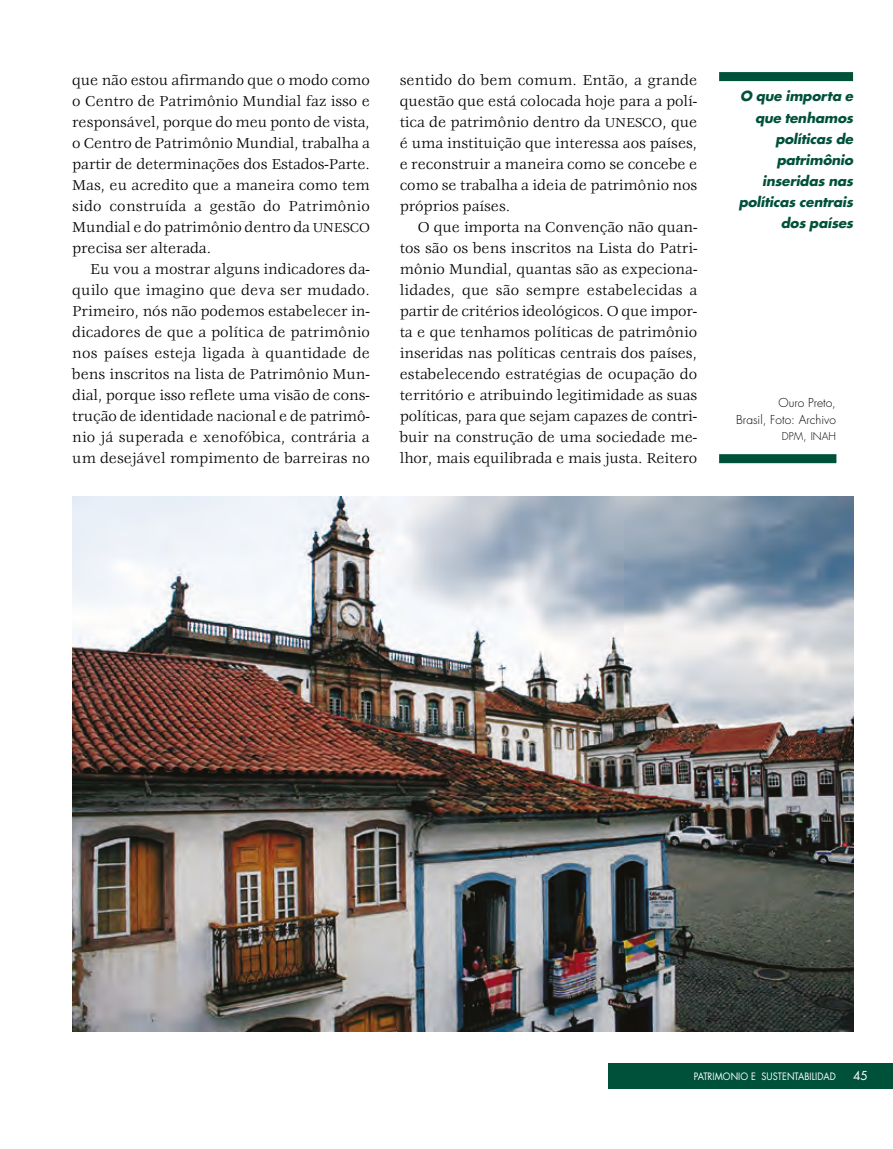
<style>
.page{position:relative;width:893px;height:1149px;background:#fff}
.page>*{position:absolute;margin:0;border:0;box-sizing:border-box;transform-origin:0 0}
.t1{font:15.75px/21px "Veljovic";color:#000;text-align:justify}
.t2{font:italic 700 13.5px/21.1px "Futura";letter-spacing:-.01em;color:#00513a;text-align:right}
.t3{font:300 12px/16.5px "Futura";color:#000;text-align:right}
.t4{font:12px "Futura";color:#fff}
.t5{font:300 10.5px "Futura";color:#000}
.t6{font:9.9px "Futura";letter-spacing:.005em;color:#fff;scale:.91 1}
.s1{font-size:14.25px}
.s2{font-size:12px}
</style>
<div class="page">
<div style="left:608px;top:1063px;width:285px;height:25px;background:#00513a"></div>
<img style="left:73px;top:496px;width:780px;height:534px">
<div style="left:719px;top:454px;width:117px;height:9px;background:#00513a"></div>
<div style="left:719px;top:72px;width:134px;height:9px;background:#00513a"></div>
<p class="t1" style="left:72px;top:70px;width:299px">que não estou afirmando que o modo como o Centro de Patrimônio Mundial faz isso e responsável, porque do meu ponto de vista, o Centro de Patrimônio Mundial, trabalha a partir de determinações dos Estados-Parte.<br>Mas, eu acredito que a maneira como tem sido construída a gestão do Patrimônio Mundial e do patrimônio dentro da <span class="s1">UNESCO </span>precisa ser alterada.</p>
<p class="t1" style="left:72px;top:259px;width:299px;text-indent:18px">Eu vou a mostrar alguns indicadores da&shy;quilo que imagino que deva ser mudado.<br>Primeiro, nós não podemos estabelecer in&shy;dicadores de que a política de patrimônio nos países esteja ligada à quantidade de bens inscritos na lista de Patrimônio Mun&shy;dial, porque isso reflete uma visão de cons&shy;trução de identidade nacional e de patrimô&shy;nio já superada e xenofóbica, contrária a um desejável rompimento de barreiras no</p>
<p class="t1" style="left:400px;top:70px;width:299px">sentido do bem comum. Então, a grande questão que está colocada hoje para a polí&shy;tica de patrimônio dentro da <span class="s1">UNESCO</span>, que é uma instituição que interessa aos países, e reconstruir a maneira como se concebe e como se trabalha a ideia de patrimônio nos próprios países.</p>
<p class="t1" style="left:400px;top:217px;width:299px;text-indent:18px">O que importa na Convenção não quan&shy;tos são os bens inscritos na Lista do Patri&shy;mônio Mundial, quantas são as expeciona&shy;lidades, que são sempre estabelecidas a partir de critérios ideológicos. O que impor&shy;ta e que tenhamos políticas de patrimônio inseridas nas políticas centrais dos países, estabelecendo estratégias de ocupação do território e atribuindo legitimidade as suas políticas, para que sejam capazes de contri&shy;buir na construção de uma sociedade me&shy;lhor, mais equilibrada e mais justa. Reitero</p>
<p class="t2" style="left:739px;top:85px;width:116px">O que importa e que tenhamos políticas de patrimônio inseridas nas políticas centrais dos países</p>
<p class="t3" style="left:736px;top:394px;width:101px">Ouro Preto,<br>Brasil, Foto: Archivo</p>
<p class="t5" style="left:782px;top:429px;width:56px">DPM<span class="s2">,</span> InaH</p>
<p class="t6" style="left:694px;top:1069px;width:158px">PATRIMONIO E SUSTENTABILIDAD</p>
<p class="t4" style="left:853px;top:1066px;width:16px">45</p>
</div>
